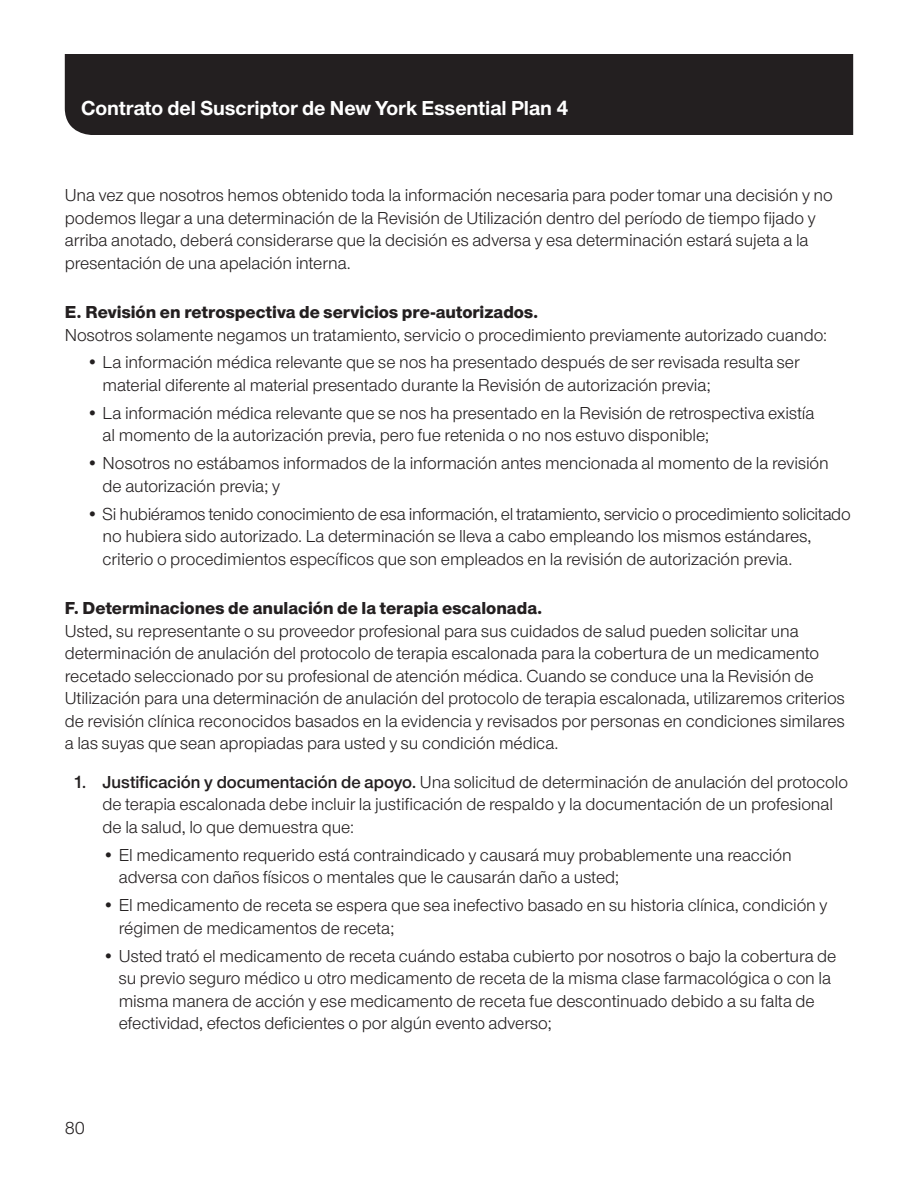
<style>
.page{position:relative;width:918px;height:1188px;background:#fff}
.page>*{position:absolute;margin:0;border:0;box-sizing:border-box;transform-origin:0 0}
.t1{font:700 21px "UHC Sans";color:#fff}
.Body___12_15{font:18px/22.5px "UHC Sans";letter-spacing:-.005em;color:#231f20}
.Body___numbers___add{font:18px/22.5px "UHC Sans";letter-spacing:-.005em;color:#231f20}
.Body___bullets_12_15{font:18px/22.5px "UHC Sans";letter-spacing:-.005em;color:#231f20}
.Body_BEFORE_bullet{font:18px "UHC Sans";letter-spacing:-.005em;color:#231f20}
.SUB_Subhead___12_15{font:800 18px "UHC Sans";color:#231f20}
.SUB_Subhead___AFTER{font:800 18px "UHC Sans";color:#231f20}
.s1{font-weight:600}
</style>
<div class="page">
<div style="left:65px;top:54px;width:788px;height:81px;background:#231f20"></div>
<p class="t1" style="left:81px;top:94px;width:489px">Contrato del Suscriptor de New York Essential Plan 4</p>
<p class="Body___12_15" style="left:65px;top:183px;width:769px">Una vez que nosotros hemos obtenido toda la información necesaria para poder tomar una decisión y no podemos llegar a una determinación de la Revisión de Utilización dentro del período de tiempo fijado y arriba anotado, deberá considerarse que la decisión es adversa y esa determinación estará sujeta a la presentación de una apelación interna.</p>
<p class="SUB_Subhead___12_15" style="left:65px;top:299px;width:475px">E. Revisión en retrospectiva de servicios pre-autorizados.</p>
<p class="Body_BEFORE_bullet" style="left:65px;top:323px;width:764px">Nosotros solamente negamos un tratamiento, servicio o procedimiento previamente autorizado cuando:</p>
<p class="Body___bullets_12_15" style="left:103px;top:351px;width:699px;text-indent:-16px">• La información médica relevante que se nos ha presentado después de ser revisada resulta ser material diferente al material presentado durante la Revisión de autorización previa;</p>
<p class="Body___bullets_12_15" style="left:103px;top:401px;width:713px;text-indent:-16px">• La información médica relevante que se nos ha presentado en la Revisión de retrospectiva existía al momento de la autorización previa, pero fue retenida o no nos estuvo disponible;</p>
<p class="Body___bullets_12_15" style="left:103px;top:451px;width:728px;text-indent:-16px">• Nosotros no estábamos informados de la información antes mencionada al momento de la revisión de autorización previa; y</p>
<p class="Body___bullets_12_15" style="left:103px;top:502px;width:750px;text-indent:-16px">• Si hubiéramos tenido conocimiento de esa información, el tratamiento, servicio o procedimiento solicitado no hubiera sido autorizado. La determinación se lleva a cabo empleando los mismos estándares, criterio o procedimientos específicos que son empleados en la revisión de autorización previa.</p>
<p class="SUB_Subhead___AFTER" style="left:65px;top:596px;width:479px">F. Determinaciones de anulación de la terapia escalonada.</p>
<p class="Body___12_15" style="left:65px;top:619px;width:782px">Usted, su representante o su proveedor profesional para sus cuidados de salud pueden solicitar una determinación de anulación del protocolo de terapia escalonada para la cobertura de un medicamento recetado seleccionado por su profesional de atención médica. Cuando se conduce una la Revisión de Utilización para una determinación de anulación del protocolo de terapia escalonada, utilizaremos criterios de revisión clínica reconocidos basados en la evidencia y revisados por personas en condiciones similares a las suyas que sean apropiadas para usted y su condición médica.</p>
<p class="Body___numbers___add" style="left:103px;top:770px;width:747px;text-indent:-29px"><span class="s1">1. Justificación y documentación de apoyo.</span> Una solicitud de determinación de anulación del protocolo de terapia escalonada debe incluir la justificación de respaldo y la documentación de un profesional de la salud, lo que demuestra que:</p>
<p class="Body___numbers___add" style="left:119px;top:843px;width:674px;text-indent:-16px">• El medicamento requerido está contraindicado y causará muy probablemente una reacción adversa con daños físicos o mentales que le causarán daño a usted;</p>
<p class="Body___numbers___add" style="left:119px;top:893px;width:710px;text-indent:-16px">• El medicamento de receta se espera que sea inefectivo basado en su historia clínica, condición y régimen de medicamentos de receta;</p>
<p class="Body___numbers___add" style="left:119px;top:944px;width:719px;text-indent:-16px">• Usted trató el medicamento de receta cuándo estaba cubierto por nosotros o bajo la cobertura de su previo seguro médico u otro medicamento de receta de la misma clase farmacológica o con la misma manera de acción y ese medicamento de receta fue descontinuado debido a su falta de efectividad, efectos deficientes o por algún evento adverso;</p>
<p class="Body___12_15" style="left:65px;top:1116px;width:22px">80</p>
</div>
